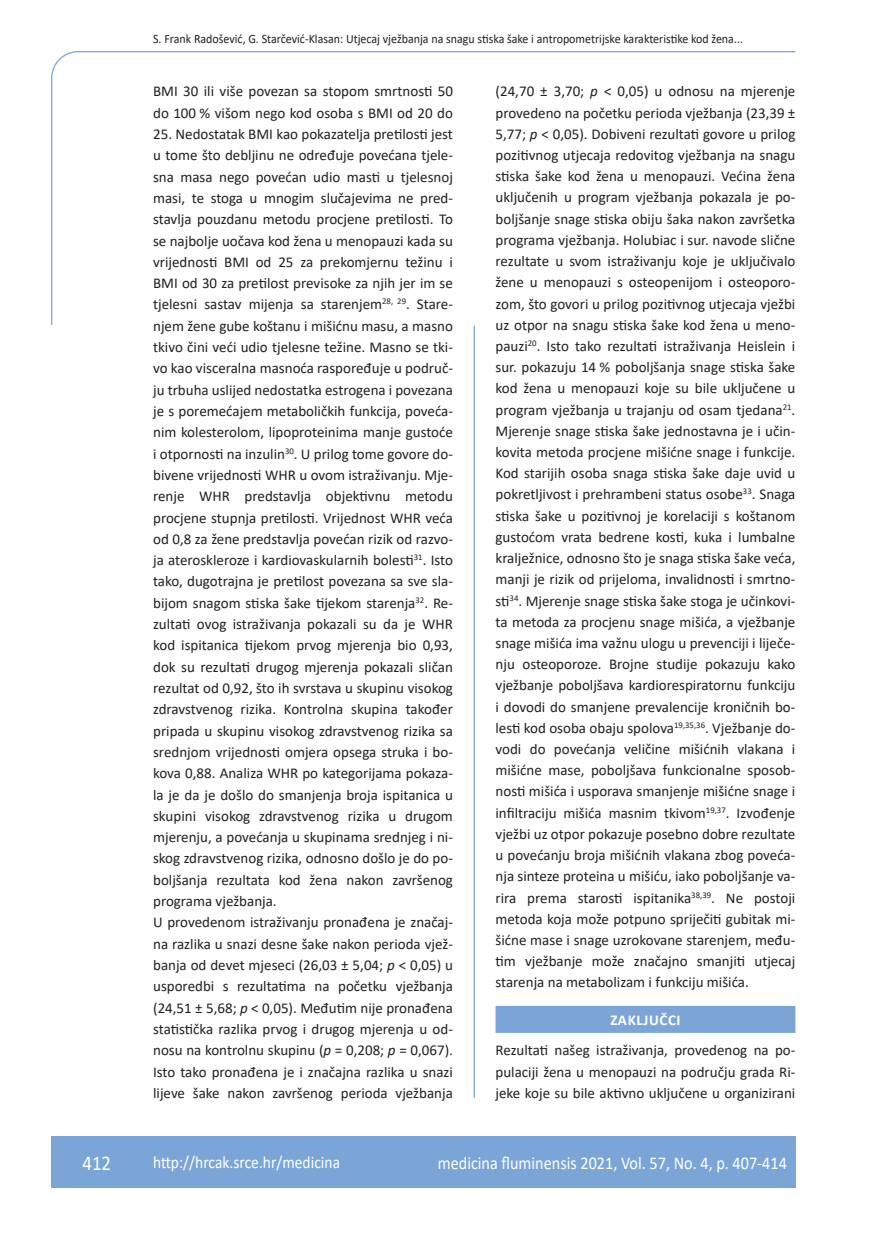
<style>
.page{position:relative;width:872px;height:1234px;background:#fff}
.page>*{position:absolute;margin:0;border:0;box-sizing:border-box;transform-origin:0 0}
.t1{font:21px "Calibri";color:#fff;scale:.9 1}
.t2{font:18px "Calibri";color:#fff;scale:.9 1}
.t3{font:17.25px "Calibri";color:#fff;scale:.9 1}
.osnovni_tekst{font:15px/21.3px "Calibri";color:#231f20;text-align:justify}
.naslov_ruler{font:700 15px "Calibri";letter-spacing:.04em;color:#fff}
.glava{font:12.75px "Calibri";color:#231f20;scale:.94 1}
.s1{font-style:italic}
</style>
<div class="page">
<svg style="left:51px;top:51px;width:745px;height:274px"></svg>
<hr style="left:473px;top:325px;width:2px;height:772px;background:#7ca5d7">
<div style="left:51px;top:1135px;width:744px;height:51px;background:#7ca5d7"></div>
<div style="left:495px;top:1005px;width:300px;height:27px;background:#7ca5d7"></div>
<p class="glava" style="left:153px;top:29px;width:629px">S. Frank Radošević, G. Starčević-Klasan: Utjecaj vježbanja na snagu stiska šake i antropometrijske karakteristike kod žena...</p>
<p class="osnovni_tekst" style="left:153px;top:80px;width:301px">BMI 30 ili više povezan sa stopom smrtnosti 50 do 100 % višom nego kod osoba s BMI od 20 do</p>
<p class="osnovni_tekst" style="left:153px;top:123px;width:301px">25. Nedostatak BMI kao pokazatelja pretilosti jest u tome što debljinu ne određuje povećana tjele&shy;sna masa nego povećan udio masti u tjelesnoj masi, te stoga u mnogim slučajevima ne pred&shy;stavlja pouzdanu metodu procjene pretilosti. To se najbolje uočava kod žena u menopauzi kada su vrijednosti BMI od 25 za prekomjernu težinu i BMI od 30 za pretilost previsoke za njih jer im se tjelesni sastav mijenja sa starenjem<sup>28,</sup> <sup>29</sup>. Stare&shy;njem žene gube koštanu i mišićnu masu, a masno tkivo čini veći udio tjelesne težine. Masno se tki&shy;vo kao visceralna masnoća raspoređuje u područ&shy;ju trbuha uslijed nedostatka estrogena i povezana je s poremećajem metaboličkih funkcija, poveća&shy;nim kolesterolom, lipoproteinima manje gustoće i otpornosti na inzulin<sup>30</sup>. U prilog tome govore do&shy;bivene vrijednosti WHR u ovom istraživanju. Mje&shy;renje WHR predstavlja objektivnu metodu procjene stupnja pretilosti. Vrijednost WHR veća od 0,8 za žene predstavlja povećan rizik od razvo&shy;ja ateroskleroze i kardiovaskularnih bolesti<sup>31</sup>. Isto tako, dugotrajna je pretilost povezana sa sve sla&shy;bijom snagom stiska šake tijekom starenja<sup>32</sup>. Re&shy;zultati ovog istraživanja pokazali su da je WHR kod ispitanica tijekom prvog mjerenja bio 0,93, dok su rezultati drugog mjerenja pokazali sličan rezultat od 0,92, što ih svrstava u skupinu visokog zdravstvenog rizika. Kontrolna skupina također pripada u skupinu visokog zdravstvenog rizika sa srednjom vrijednosti omjera opsega struka i bo&shy;kova 0,88. Analiza WHR po kategorijama pokaza&shy;la je da je došlo do smanjenja broja ispitanica u skupini visokog zdravstvenog rizika u drugom mjerenju, a povećanja u skupinama srednjeg i ni&shy;skog zdravstvenog rizika, odnosno došlo je do po&shy;boljšanja rezultata kod žena nakon završenog programa vježbanja.</p>
<p class="osnovni_tekst" style="left:153px;top:911px;width:301px">U provedenom istraživanju pronađena je značaj&shy;na razlika u snazi desne šake nakon perioda vjež&shy;banja od devet mjeseci (26,03 ± 5,04; <span class="s1">p</span> &lt; 0,05) u usporedbi s rezultatima na početku vježbanja (24,51 ± 5,68; <span class="s1">p</span> &lt; 0,05). Međutim nije pronađena statistička razlika prvog i drugog mjerenja u od&shy;nosu na kontrolnu skupinu (<span class="s1">p</span> = 0,208; <span class="s1">p</span> = 0,067).<br>Isto tako pronađena je i značajna razlika u snazi lijeve šake nakon završenog perioda vježbanja</p>
<p class="osnovni_tekst" style="left:495px;top:80px;width:301px">(24,70 ± 3,70; <span class="s1">p</span> &lt; 0,05) u odnosu na mjerenje provedeno na početku perioda vježbanja (23,39 ± 5,77; <span class="s1">p</span> &lt; 0,05). Dobiveni rezultati govore u prilog pozitivnog utjecaja redovitog vježbanja na snagu stiska šake kod žena u menopauzi. Većina žena uključenih u program vježbanja pokazala je po&shy;boljšanje snage stiska obiju šaka nakon završetka programa vježbanja. Holubiac i sur. navode slične rezultate u svom istraživanju koje je uključivalo žene u menopauzi s osteopenijom i osteoporo&shy;zom, što govori u prilog pozitivnog utjecaja vježbi uz otpor na snagu stiska šake kod žena u meno&shy;pauzi<sup>20</sup>. Isto tako rezultati istraživanja Heislein i sur. pokazuju 14 % poboljšanja snage stiska šake kod žena u menopauzi koje su bile uključene u program vježbanja u trajanju od osam tjedana<sup>21</sup>.<br>Mjerenje snage stiska šake jednostavna je i učin&shy;kovita metoda procjene mišićne snage i funkcije.<br>Kod starijih osoba snaga stiska šake daje uvid u pokretljivost i prehrambeni status osobe<sup>33</sup>. Snaga stiska šake u pozitivnoj je korelaciji s koštanom gustoćom vrata bedrene kosti, kuka i lumbalne kralježnice, odnosno što je snaga stiska šake veća, manji je rizik od prijeloma, invalidnosti i smrtno&shy;sti<sup>34</sup>. Mjerenje snage stiska šake stoga je učinkovi&shy;ta metoda za procjenu snage mišića, a vježbanje snage mišića ima važnu ulogu u prevenciji i liječe&shy;nju osteoporoze. Brojne studije pokazuju kako vježbanje poboljšava kardiorespiratornu funkciju i dovodi do smanjene prevalencije kroničnih bo&shy;lesti kod osoba obaju spolova<sup>19,35,36</sup>. Vježbanje do&shy;vodi do povećanja veličine mišićnih vlakana i mišićne mase, poboljšava funkcionalne sposob&shy;nosti mišića i usporava smanjenje mišićne snage i infiltraciju mišića masnim tkivom<sup>19,37</sup>. Izvođenje vježbi uz otpor pokazuje posebno dobre rezultate u povećanju broja mišićnih vlakana zbog poveća&shy;nja sinteze proteina u mišiću, iako poboljšanje va&shy;rira prema starosti ispitanika<sup>38,39</sup>. Ne postoji metoda koja može potpuno spriječiti gubitak mi&shy;šićne mase i snage uzrokovane starenjem, među&shy;tim vježbanje može značajno smanjiti utjecaj starenja na metabolizam i funkciju mišića.</p>
<p class="naslov_ruler" style="left:610px;top:1008px;width:72px">ZAKLJUČCI</p>
<p class="osnovni_tekst" style="left:495px;top:1039px;width:301px">Rezultati našeg istraživanja, provedenog na po&shy;pulaciji žena u menopauzi na području grada Ri&shy;jeke koje su bile aktivno uključene u organizirani</p>
<p class="t1" style="left:82px;top:1147px;width:33px">412</p>
<p class="t3" style="left:153px;top:1149px;width:209px">http://hrcak.srce.hr/medicina</p>
<p class="t2" style="left:438px;top:1149px;width:389px">medicina fluminensis 2021, Vol. 57, No. 4, p. 407-414</p>
</div>
